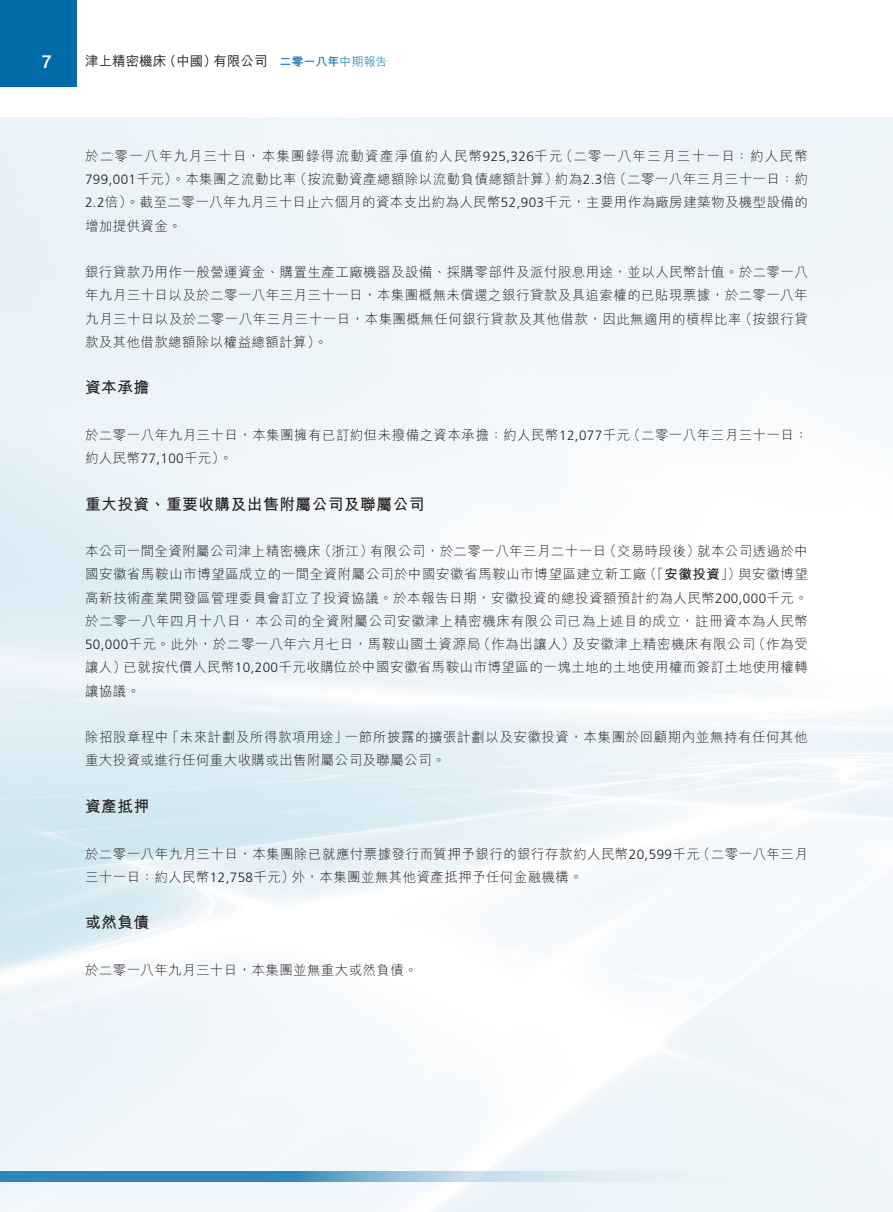
<style>
.page{position:relative;width:893px;height:1212px;background:#fff}
.page>*{position:absolute;margin:0;border:0;box-sizing:border-box;transform-origin:0 0}
.t1{font:500 18px "Helvetica Neue LT Std";color:#fff}
.t2{font:700 15.75px "M Hei HK";letter-spacing:.03em;color:#231f20}
.t3{font:300 13.5px/23.2px "M Hei HK";letter-spacing:.035em;color:#231f20}
.t4{font:300 13.5px "M Hei HK";letter-spacing:.095em;color:#231f20}
.t5{font:500 13.5px "M Hei HK";color:#231f20}
.t6{font:700 12px "M Hei HK";color:#006ba7}
.s1{font-weight:300}
.s2{font-family:"Frutiger LT Std"}
.s3{font-weight:700}
</style>
<div class="page">
<div style="left:0;top:0;width:77px;height:87px;background:#006ba7"></div>
<svg style="left:0;top:1171px;width:893px;height:11px"></svg>
<h1 class="t1" style="left:42px;top:51px;width:12px">7</h1>
<p class="t5" style="left:85px;top:52px;width:83px">津上精密機床</p>
<p class="t5" style="left:213px;top:52px;width:55px">有限公司</p>
<p class="t5" style="left:163px;top:52px;width:55px">（中國）</p>
<p class="t6" style="left:279px;top:53px;width:110px">二零一八年<span class="s1">中期報告</span></p>
<p class="t4" style="left:559px;top:146px;width:250px">（二零一八年三月三十一日：約人民幣</p>
<p class="t4" style="left:85px;top:146px;width:479px">於二零一八年九月三十日，本集團錄得流動資產淨值約人民幣<span class="s2">925,326</span>千元</p>
<p class="t3" style="left:555px;top:167px;width:63px">約為<span class="s2">2.3</span>倍</p>
<p class="t3" style="left:85px;top:167px;width:724px"><span class="s2">799,001</span>千元）。本集團之流動比率<br><span class="s2">2.2</span>倍）。截至二零一八年九月三十日止六個月的資本支出約為人民幣<span class="s2">52,903</span>千元，主要用作為廠房建築物及機型設備的增加提供資金。</p>
<p class="t3" style="left:85px;top:260px;width:724px;text-align:right">銀行貸款乃用作一般營運資金、購置生產工廠機器及設備、採購零部件及派付股息用途，並以人民幣計值。於二零一八年九月三十日以及於二零一八年三月三十一日，本集團概無未償還之銀行貸款及具追索權的已貼現票據，於二零一八年（按銀行貸</p>
<p class="t3" style="left:293px;top:167px;width:266px">（按流動資產總額除以流動負債總額計算）</p>
<p class="t3" style="left:613px;top:167px;width:196px">（二零一八年三月三十一日：約</p>
<p class="t3" style="left:85px;top:307px;width:658px">九月三十日以及於二零一八年三月三十一日，本集團概無任何銀行貸款及其他借款，因此無適用的槓桿比率款及其他借款總額除以權益總額計算。(</p>
<p class="t2" style="left:85px;top:376px;width:66px">資本承擔</p>
<p class="t3" style="left:627px;top:423px;width:182px">（二零一八年三月三十一日：</p>
<p class="t3" style="left:85px;top:423px;width:547px">於二零一八年九月三十日，本集團擁有已訂約但未撥備之資本承擔：約人民幣<span class="s2">12,077</span>千元約人民幣<span class="s2">77,100</span>千元。(</p>
<p class="t2" style="left:85px;top:492px;width:341px">重大投資、重要收購及出售附屬公司及聯屬公司</p>
<p class="t3" style="left:318px;top:539px;width:57px">（浙江）</p>
<p class="t3" style="left:85px;top:539px;width:237px">本公司一間全資附屬公司津上精密機床</p>
<p class="t3" style="left:370px;top:539px;width:237px">有限公司，於二零一八年三月二十一日</p>
<p class="t3" style="left:603px;top:539px;width:98px">（交易時段後）</p>
<p class="t3" style="left:697px;top:539px;width:112px">就本公司透過於中</p>
<p class="t3" style="left:643px;top:562px;width:99px">（「<span class="s3">安徽投資</span>」）</p>
<p class="t3" style="left:85px;top:562px;width:563px">國安徽省馬鞍山市博望區成立的一間全資附屬公司於中國安徽省馬鞍山市博望區建立新工廠</p>
<p class="t3" style="left:85px;top:586px;width:724px">高新技術產業開發區管理委員會訂立了投資協議。於本報告日期，安徽投資的總投資額預計約為人民幣<span class="s2">200,000</span>千元。</p>
<p class="t3" style="left:85px;top:609px;width:724px">於二零一八年四月十八日，本公司的全資附屬公司安徽津上精密機床有限公司已為上述目的成立，註冊資本為人民幣</p>
<p class="t3" style="left:752px;top:632px;width:57px">（作為受</p>
<p class="t3" style="left:738px;top:562px;width:71px">與安徽博望</p>
<p class="t3" style="left:477px;top:632px;width:99px">（作為出讓人）</p>
<p class="t3" style="left:572px;top:632px;width:184px">及安徽津上精密機床有限公司</p>
<p class="t3" style="left:123px;top:632px;width:686px;text-indent:-38px"><span class="s2">50,000</span>千元。此外，於二零一八年六月七日，馬鞍山國土資源局<br>已就按代價人民幣<span class="s2">10,200</span>千元收購位於中國安徽省馬鞍山市博望區的一塊土地的土地使用權而簽訂土地使用權轉</p>
<p class="t3" style="left:85px;top:655px;width:57px">讓人）讓協議。</p>
<p class="t3" style="left:345px;top:725px;width:465px">一節所披露的擴張計劃以及安徽投資，本集團於回顧期內並無持有任何其他</p>
<p class="t3" style="left:166px;top:725px;width:183px">「未來計劃及所得款項用途」</p>
<p class="t3" style="left:85px;top:725px;width:362px">除招股章程中<br>重大投資或進行任何重大收購或出售附屬公司及聯屬公司。</p>
<p class="t2" style="left:85px;top:795px;width:66px">資產抵押</p>
<p class="t3" style="left:292px;top:841px;width:410px;text-indent:-207px">於二零一八年九月三十日，本集團除已就應付票據發行而質押予銀行的銀行存款約人民幣<span class="s2">20,599</span>千元外，本集團並無其他資產抵押予任何金融機構。</p>
<p class="t3" style="left:697px;top:841px;width:113px">（二零一八年三月</p>
<p class="t3" style="left:85px;top:865px;width:211px">三十一日：約人民幣<span class="s2">12,758</span>千元）</p>
<p class="t2" style="left:85px;top:911px;width:66px">或然負債</p>
<p class="t3" style="left:85px;top:958px;width:334px">於二零一八年九月三十日，本集團並無重大或然負債。</p>
</div>
